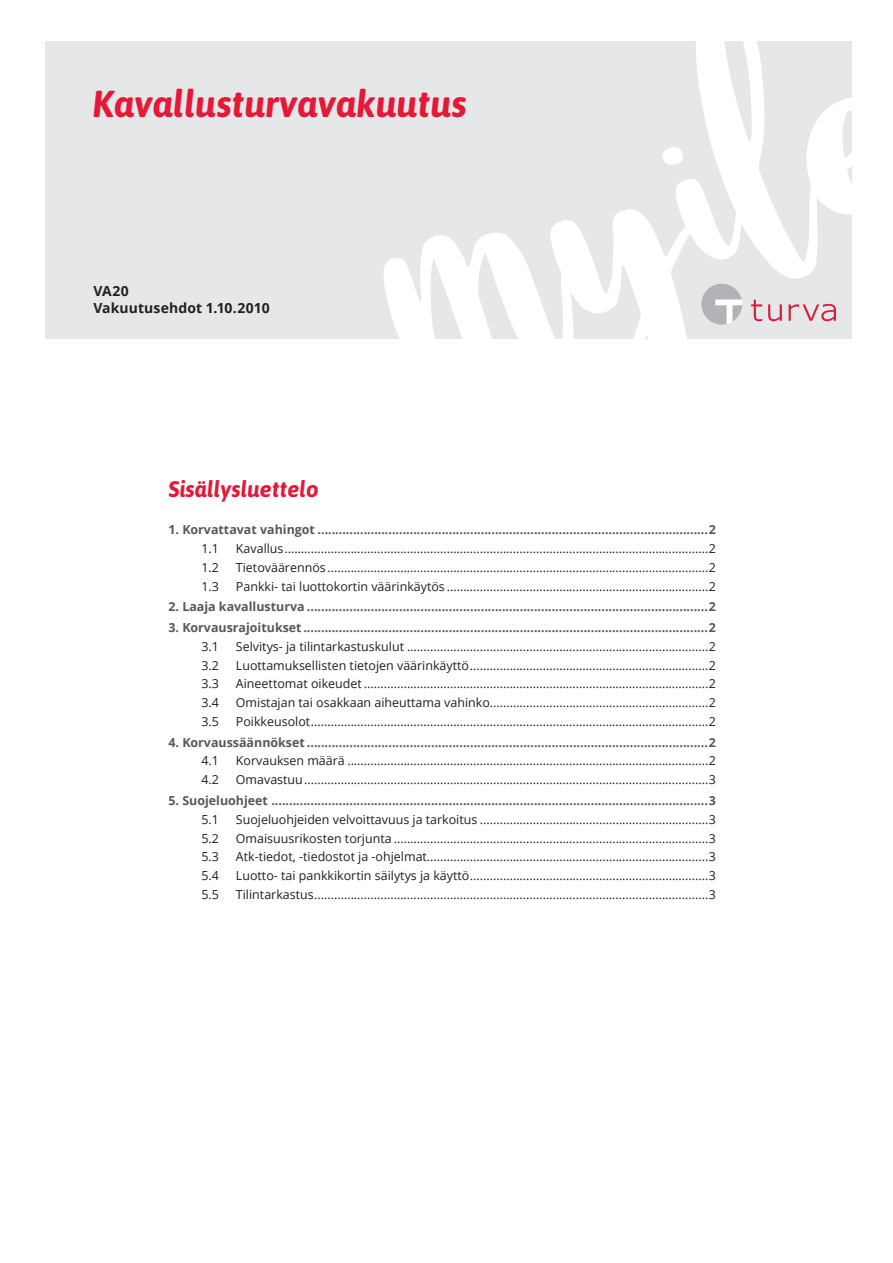
<style>
.page{position:relative;width:893px;height:1263px;background:#fff}
.page>*{position:absolute;margin:0;border:0;box-sizing:border-box;transform-origin:0 0}
._0_Kansi_Otsikko{font:italic 700 37.5px "Asap";color:#e51836}
._1_Pääotsikko_ilman{font:italic 700 22.5px "Asap";color:#e51836}
._0_Takakansi_Väliots{font:700 13.95px/17.2px "Open Sans";letter-spacing:.01em;color:#231f20}
.t1{font:12.45px "Open Sans";color:#231f20}
.t2{font:700 12.45px "Open Sans";color:#57585a}
</style>
<div class="page">
<div style="left:45px;top:42px;width:807px;height:297px;background:#e6e7e9"></div>
<svg style="left:383px;top:41px;width:469px;height:298px"></svg>
<p class="_0_Kansi_Otsikko" style="left:93px;top:82px;width:376px">Kavallusturvavakuutus</p>
<p class="_0_Takakansi_Väliots" style="left:93px;top:282px;width:178px">VA20<br>Vakuutusehdot 1.10.2010</p>
<p class="_1_Pääotsikko_ilman" style="left:168px;top:476px;width:152px">Sisällysluettelo</p>
<p class="t2" style="left:168px;top:521px;width:549px">1. Korvattavat vahingot ..............................................................................................................2</p>
<p class="t1" style="left:201px;top:540px;width:19px">1.1</p>
<p class="t1" style="left:236px;top:540px;width:482px">Kavallus................................................................................................................................2</p>
<p class="t1" style="left:201px;top:559px;width:19px">1.2</p>
<p class="t1" style="left:236px;top:559px;width:482px">Tietoväärennös ...................................................................................................................2</p>
<p class="t1" style="left:201px;top:577px;width:19px">1.3</p>
<p class="t1" style="left:236px;top:577px;width:482px">Pankki- tai luottokortin väärinkäytös ...............................................................................2</p>
<p class="t2" style="left:168px;top:598px;width:549px">2. Laaja kavallusturva .................................................................................................................2</p>
<p class="t2" style="left:168px;top:619px;width:549px">3. Korvausrajoitukset ..................................................................................................................2</p>
<p class="t1" style="left:201px;top:638px;width:19px">3.1</p>
<p class="t1" style="left:236px;top:638px;width:482px">Selvitys- ja tilintarkastuskulut ...........................................................................................2</p>
<p class="t1" style="left:201px;top:657px;width:19px">3.2</p>
<p class="t1" style="left:236px;top:657px;width:482px">Luottamuksellisten tietojen väärinkäyttö........................................................................2</p>
<p class="t1" style="left:201px;top:675px;width:19px">3.3</p>
<p class="t1" style="left:236px;top:675px;width:482px">Aineettomat oikeudet ........................................................................................................2</p>
<p class="t1" style="left:201px;top:694px;width:19px">3.4</p>
<p class="t1" style="left:236px;top:694px;width:482px">Omistajan tai osakkaan aiheuttama vahinko..................................................................2</p>
<p class="t1" style="left:201px;top:713px;width:19px">3.5</p>
<p class="t1" style="left:236px;top:713px;width:482px">Poikkeusolot........................................................................................................................2</p>
<p class="t2" style="left:168px;top:733px;width:549px">4. Korvaussäännökset .................................................................................................................2</p>
<p class="t1" style="left:201px;top:752px;width:19px">4.1</p>
<p class="t1" style="left:236px;top:752px;width:482px">Korvauksen määrä .............................................................................................................2</p>
<p class="t1" style="left:201px;top:771px;width:19px">4.2</p>
<p class="t1" style="left:236px;top:771px;width:482px">Omavastuu..........................................................................................................................3</p>
<p class="t2" style="left:168px;top:792px;width:549px">5. Suojeluohjeet ...........................................................................................................................3</p>
<p class="t1" style="left:201px;top:811px;width:19px">5.1</p>
<p class="t1" style="left:236px;top:811px;width:482px">Suojeluohjeiden velvoittavuus ja tarkoitus .....................................................................3</p>
<p class="t1" style="left:201px;top:829px;width:19px">5.2</p>
<p class="t1" style="left:236px;top:829px;width:482px">Omaisuusrikosten torjunta ...............................................................................................3</p>
<p class="t1" style="left:201px;top:848px;width:19px">5.3</p>
<p class="t1" style="left:236px;top:848px;width:482px">Atk-tiedot, -tiedostot ja -ohjelmat.....................................................................................3</p>
<p class="t1" style="left:201px;top:867px;width:19px">5.4</p>
<p class="t1" style="left:236px;top:867px;width:482px">Luotto- tai pankkikortin säilytys ja käyttö........................................................................3</p>
<p class="t1" style="left:201px;top:886px;width:19px">5.5</p>
<p class="t1" style="left:236px;top:886px;width:482px">Tilintarkastus.......................................................................................................................3</p>
</div>
